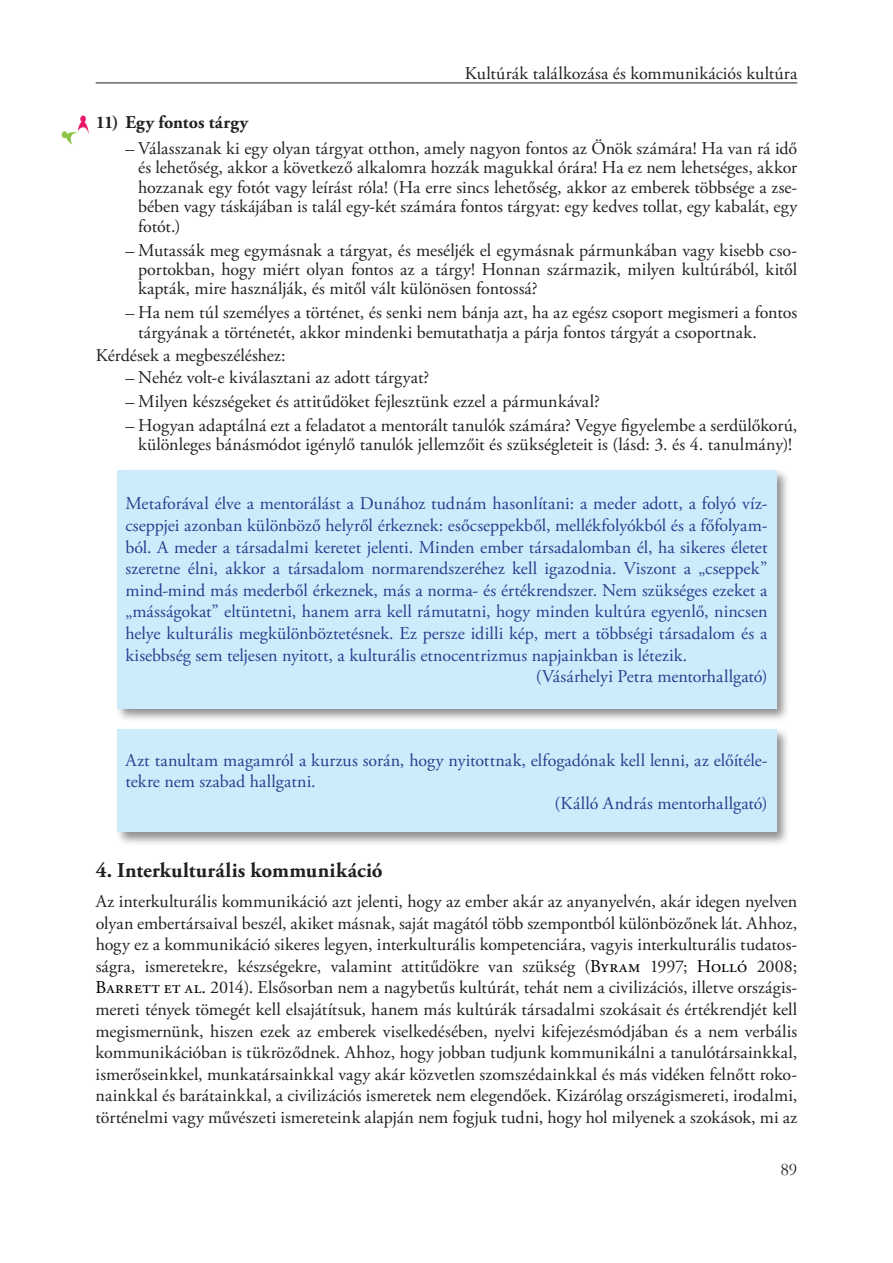
<style>
.page{position:relative;width:893px;height:1263px;background:#fff}
.page>*{position:absolute;margin:0;border:0;box-sizing:border-box;transform-origin:0 0}
.t1{font:700 21px "Adobe Garamond Pro";letter-spacing:.01em;color:#231f20}
.t2{font:18px/21.6px "Adobe Garamond Pro";color:#231f20;text-align:justify}
.t3{font:18px "Adobe Garamond Pro";color:#253f8e}
.t4{font:700 18px "Adobe Garamond Pro";letter-spacing:.005em;color:#231f20}
.t5{font:18px "Garamond";color:#231f20}
.s1{font-family:"Garamond"}
.s2{color:#000}
</style>
<div class="page">
<hr style="left:96px;top:83px;width:701px;height:1px;background:#231f20">
<img style="left:61px;top:115px;width:28px;height:30px">
<div style="left:115px;top:468px;width:675px;height:254px;background:#231f20;opacity:.5"></div>
<div style="left:117px;top:470px;width:659px;height:238px;background:#ccecfb"></div>
<div style="left:115px;top:727px;width:675px;height:119px;background:#231f20;opacity:.5"></div>
<div style="left:117px;top:730px;width:659px;height:102px;background:#ccecfb"></div>
<p class="t2" style="left:465px;top:63px;width:334px">Kultúrák találkozása és kommunikációs kultúra</p>
<p class="t4" style="left:96px;top:112px;width:154px">11) Egy fontos tárgy</p>
<p class="t2" style="left:138px;top:139px;width:661px;line-height:19.5px;text-indent:-13px"><span class="s1">–</span> Válasszanak ki egy olyan tárgyat otthon, amely nagyon fontos az Önök számára! Ha van rá idő és lehetőség, akkor a következő alkalomra hozzák magukkal órára! Ha ez nem lehetséges, akkor hozzanak egy fotót vagy leírást róla! (Ha erre sincs lehetőség, akkor az emberek többsége a zse&shy;bében vagy táskájában is talál egy-két számára fontos tárgyat: egy kedves tollat, egy kabalát, egy fotót.)</p>
<p class="t2" style="left:138px;top:241px;width:661px;line-height:19.5px;text-indent:-13px"><span class="s1">–</span> Mutassák meg egymásnak a tárgyat, és meséljék el egymásnak pármunkában vagy kisebb cso&shy;portokban, hogy miért olyan fontos az a tárgy! Honnan származik, milyen kultúrából, kitől kapták, mire használják, és mitől vált különösen fontossá?</p>
<p class="t2" style="left:138px;top:303px;width:660px;line-height:19.5px;text-indent:-13px"><span class="s1">–</span> Ha nem túl személyes a történet, és senki nem bánja azt, ha az egész csoport megismeri a fontos tárgyának a történetét, akkor mindenki bemutathatja a párja fontos tárgyát a csoportnak.</p>
<p class="t2" style="left:96px;top:346px;width:191px">Kérdések a megbeszéléshez:</p>
<p class="t2" style="left:125px;top:367px;width:305px"><span class="s1">–</span> Nehéz volt-e kiválasztani az adott tárgyat?</p>
<p class="t2" style="left:125px;top:391px;width:476px"><span class="s1">–</span> Milyen készségeket és attitűdöket fejlesztünk ezzel a pármunkával?</p>
<p class="t2" style="left:125px;top:416px;width:673px;line-height:19.5px;text-align:center"><span class="s1">–</span> Hogyan adaptálná ezt a feladatot a mentorált tanulók számára? Vegye figyelembe a serdülőkorú, különleges bánásmódot igénylő tanulók jellemzőit és szükségleteit is (lásd: 3. és 4. tanulmány)!</p>
<p class="t3" style="left:125px;top:493px;width:644px">Metaforával élve a mentorálást a Dunához tudnám hasonlítani: a meder adott, a folyó víz-</p>
<p class="t3" style="left:125px;top:514px;width:644px">cseppjei azonban különböző helyről érkeznek: esőcseppekből, mellékfolyókból és a főfolyam-</p>
<p class="t3" style="left:125px;top:536px;width:644px">ból. A meder a társadalmi keretet jelenti. Minden ember társadalomban él, ha sikeres életet</p>
<p class="t3" style="left:125px;top:558px;width:644px">szeretne élni, akkor a társadalom normarendszeréhez kell igazodnia. Viszont a „cseppek”</p>
<p class="t3" style="left:125px;top:579px;width:644px">mind-mind más mederből érkeznek, más a norma- és értékrendszer. Nem szükséges ezeket a</p>
<p class="t3" style="left:125px;top:601px;width:643px">„másságokat” eltüntetni, hanem arra kell rámutatni, hogy minden kultúra egyenlő, nincsen</p>
<p class="t3" style="left:125px;top:622px;width:644px">helye kulturális megkülönböztetésnek. Ez persze idilli kép, mert a többségi társadalom és a</p>
<p class="t3" style="left:125px;top:644px;width:563px">kisebbség sem teljesen nyitott, a kulturális etnocentrizmus napjainkban is létezik.</p>
<p class="t3" style="left:536px;top:666px;width:233px">(Vásárhelyi Petra mentorhallgató)</p>
<p class="t3" style="left:125px;top:749px;width:644px">Azt tanultam magamról a kurzus során, hogy nyitottnak, elfogadónak kell lenni, az előítéle-</p>
<p class="t3" style="left:125px;top:771px;width:192px">tekre nem szabad hallgatni.</p>
<p class="t3" style="left:554px;top:792px;width:214px">(Kálló András mentorhallgató)</p>
<p class="t1" style="left:96px;top:858px;width:288px">4. Interkulturális kommunikáció</p>
<p class="t2" style="left:96px;top:891px;width:703px">Az interkulturális kommunikáció azt jelenti, hogy az ember akár az anyanyelvén, akár idegen nyelven olyan embertársaival beszél, akiket másnak, saját magától több szempontból különbözőnek lát. Ahhoz, hogy ez a kommunikáció sikeres legyen, interkulturális kompetenciára, vagyis interkulturális tudatos&shy;ságra, ismeretekre, készségekre, valamint attitűdökre van szükség (<span class="s2">Byram</span> 1997; <span class="s2">Holló</span> 2008; <span class="s2">Barrett et al.</span> 2014). Elsősorban nem a nagybetűs kultúrát, tehát nem a civilizációs, illetve országis&shy;mereti tények tömegét kell elsajátítsuk, hanem más kultúrák társadalmi szokásait és értékrendjét kell megismernünk, hiszen ezek az emberek viselkedésében, nyelvi kifejezésmódjában és a nem verbális kommunikációban is tükröződnek. Ahhoz, hogy jobban tudjunk kommunikálni a tanulótársainkkal, ismerőseinkkel, munkatársainkkal vagy akár közvetlen szomszédainkkal és más vidéken felnőtt roko&shy;nainkkal és barátainkkal, a civilizációs ismeretek nem elegendőek. Kizárólag országismereti, irodalmi, történelmi vagy művészeti ismereteink alapján nem fogjuk tudni, hogy hol milyenek a szokások, mi az</p>
<p class="t5" style="left:780px;top:1157px;width:18px">89</p>
</div>
